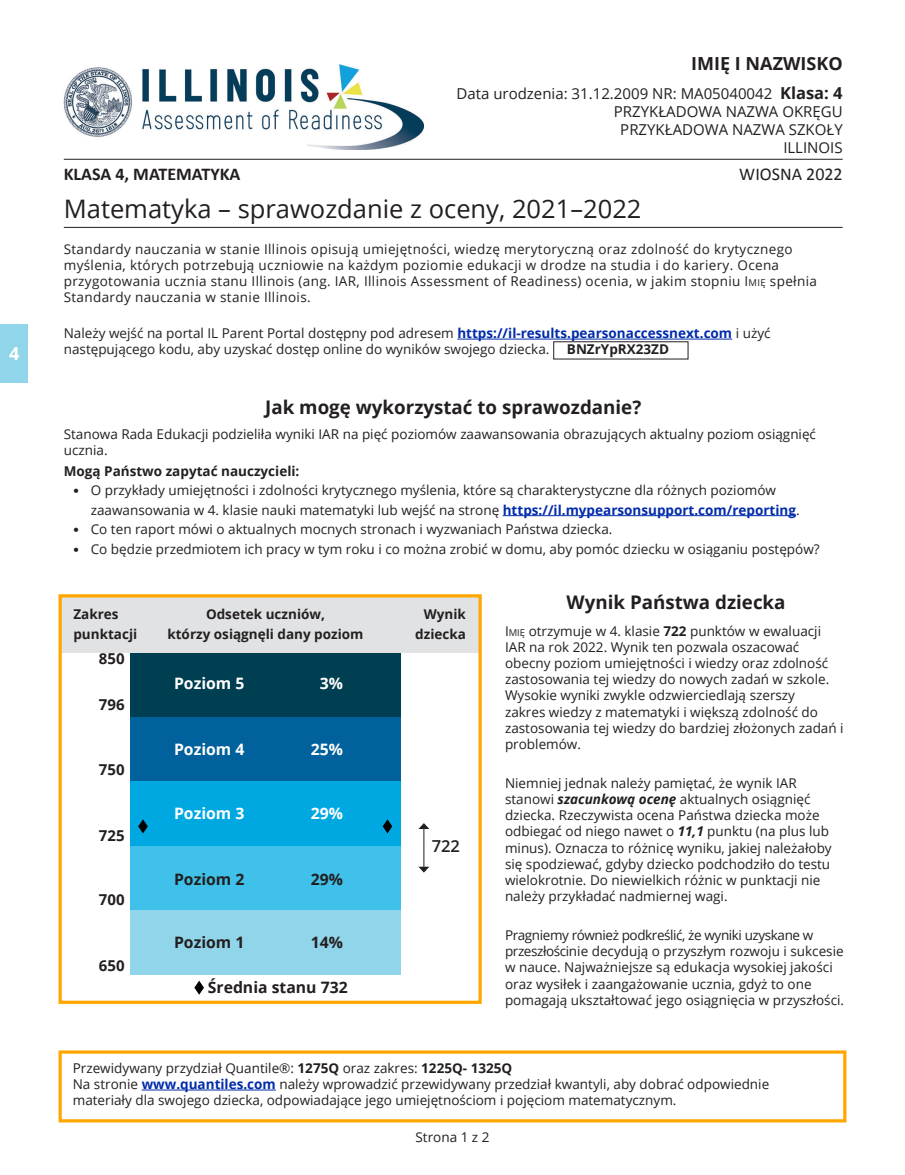
<style>
.page{position:relative;width:905px;height:1175px;background:#fff}
.page>*{position:absolute;margin:0;border:0;box-sizing:border-box;transform-origin:0 0}
.Heading_3_CO{font:25.5px "Open Sans";color:#231f20}
.Heading_4_CO{font:700 18.75px "Open Sans";color:#231f20}
.Heading_2_CO{font:700 18px "Calibri";color:#231f20}
.NOMBRE_APELLIDO_CO{font:700 18px "Open Sans";color:#231f20}
.Heading_2_CO-2{font:18px "Calibri";color:#231f20}
.t1{font:700 18px "Open Sans";color:#fff}
.t2{font:600 16.5px "Open Sans";color:#231f20}
.t3{font:700 15.75px "Open Sans";color:#231f20}
.t4{font:700 15.75px "Open Sans";color:#fff}
.NOMBRE_DE_LA_ESCUELA{font:15px "Open Sans";color:#231f20}
.ID_CO{font:15px "Open Sans";color:#231f20}
.t5{font:700 15px "Open Sans";color:#231f20}
.Body_1_CO{font:13.5px/16.2px "Open Sans";color:#231f20}
.Body_1_CO-2{font:13.5px/16.2px "Open Sans";letter-spacing:.025em;color:#231f20}
.Body_1_CO-3{font:700 13.5px/19.5px "Open Sans";color:#231f20}
.Heading_4_CO-2{font:13.5px "Open Sans";color:#231f20}
.s1{font-weight:700;font-size:16.5px}
.s2{font-style:inherit}
.s3{font-size:9.45px}
.s4{font-weight:700;color:#002baa}
.s5{font-family:"Calibri"}
.s6{font-weight:700}
.s7{font-weight:700;font-style:italic}
</style>
<div class="page">
<img style="left:63px;top:65px;width:360px;height:85px">
<div style="left:130px;top:652px;width:270px;height:65px;background:#003e52"></div>
<div style="left:130px;top:717px;width:270px;height:64px;background:#00619c"></div>
<div style="left:130px;top:781px;width:270px;height:65px;background:#00a8e2"></div>
<div style="left:130px;top:846px;width:270px;height:64px;background:#3fc1e9"></div>
<div style="left:130px;top:910px;width:270px;height:65px;background:#91d5ea"></div>
<div style="left:61px;top:596px;width:420px;height:56px;background:#e1e2e4"></div>
<div style="left:59px;top:594px;width:422px;height:409px;border:3px solid #ffa700"></div>
<div style="left:59px;top:1050px;width:787px;height:72px;border:3px solid #ffa700"></div>
<hr style="left:64px;top:159px;width:778px;height:1px;background:#231f20">
<hr style="left:64px;top:227px;width:778px;height:1px;background:#231f20">
<hr style="left:457px;top:339px;width:275px;height:1px;background:#002baa">
<div style="left:553px;top:341px;width:135px;height:18px;border:1px solid #231f20"></div>
<hr style="left:423px;top:828px;width:1px;height:39px;background:#231f20">
<svg style="left:418px;top:823px;width:11px;height:6px"></svg>
<svg style="left:418px;top:866px;width:11px;height:6px"></svg>
<hr style="left:502px;top:515px;width:294px;height:1px;background:#002baa">
<hr style="left:142px;top:1089px;width:134px;height:1px;background:#002baa">
<svg style="left:382px;top:819px;width:10px;height:14px"></svg>
<svg style="left:138px;top:819px;width:10px;height:14px"></svg>
<svg style="left:194px;top:980px;width:10px;height:14px"></svg>
<div style="left:0;top:324px;width:27px;height:58px;background:#91d5ea"></div>
<p class="t1" style="left:9px;top:341px;width:12px">4</p>
<p class="NOMBRE_APELLIDO_CO" style="left:691px;top:51px;width:153px">IMIĘ I NAZWISKO</p>
<p class="ID_CO" style="left:456px;top:83px;width:387px">Data urodzenia: 31.12.2009 NR: MA05040042 <span class="s1">Klasa: 4</span></p>
<p class="NOMBRE_DE_LA_ESCUELA" style="left:614px;top:101px;width:230px">PRZYKŁADOWA NAZWA OKRĘGU</p>
<p class="NOMBRE_DE_LA_ESCUELA" style="left:620px;top:119px;width:224px">PRZYKŁADOWA NAZWA SZKOŁY</p>
<p class="NOMBRE_DE_LA_ESCUELA" style="left:783px;top:137px;width:61px">ILLINOIS</p>
<p class="Heading_2_CO" style="left:64px;top:161px;width:178px">KLASA 4, MATEMATYKA</p>
<p class="Heading_2_CO-2" style="left:739px;top:161px;width:105px">WIOSNA 2022</p>
<p class="Heading_3_CO" style="left:64px;top:191px;width:579px">Matematyka – sprawozdanie z oceny, 2021–2022</p>
<p class="Body_1_CO-2" style="left:64px;top:240px;width:754px">Standardy nauczania w stanie Illinois opisują umiejętności, wiedzę merytoryczną oraz zdolność do krytycznego myślenia, których potrzebują uczniowie na każdym poziomie edukacji w drodze na studia i do kariery. Ocena przygotowania ucznia stanu Illinois (ang. IAR, Illinois Assessment of Readiness) ocenia, w jakim stopniu <span class="s2">I</span><span class="s3">mi ę</span> spełnia Standardy nauczania w stanie Illinois.</p>
<p class="Body_1_CO" style="left:64px;top:325px;width:708px">Należy wejść na portal IL Parent Portal dostępny pod adresem <span class="s4">https://il-results.pearsonaccessnext.com</span> i użyć następującego kodu, aby uzyskać dostęp online do wyników swojego dziecka.</p>
<p class="Body_1_CO-3" style="left:567px;top:339px;width:104px">BNZrYpRX23ZD</p>
<p class="Heading_4_CO" style="left:265px;top:393px;width:377px">Jak mogę wykorzystać to sprawozdanie?</p>
<p class="Body_1_CO" style="left:64px;top:425px;width:753px">Stanowa Rada Edukacji podzieliła wyniki IAR na pięć poziomów zaawansowania obrazujących aktualny poziom osiągnięć ucznia.</p>
<p class="Body_1_CO-3" style="left:64px;top:460px;width:237px">Mogą Państwo zapytać nauczycieli:</p>
<p class="Body_1_CO" style="left:91px;top:480px;width:710px;line-height:19.5px;text-indent:-18px"><span class="s5">•</span> O przykłady umiejętności i zdolności krytycznego myślenia, które są charakterystyczne dla różnych poziomów zaawansowania w 4. klasie nauki matematyki lub wejść na stronę <span class="s4">https://il.mypearsonsupport.com/reporting</span>.</p>
<p class="Body_1_CO" style="left:73px;top:521px;width:541px"><span class="s5">•</span> Co ten raport mówi o aktualnych mocnych stronach i wyzwaniach Państwa dziecka.</p>
<p class="Body_1_CO" style="left:73px;top:540px;width:748px"><span class="s5">•</span> Co będzie przedmiotem ich pracy w tym roku i co można zrobić w domu, aby pomóc dziecku w osiąganiu postępów?</p>
<p class="Body_1_CO-3" style="left:167px;top:604px;width:198px;text-align:center">Odsetek uczniów,<br>którzy osiągnęli dany poziom</p>
<p class="Body_1_CO-3" style="left:73px;top:604px;width:65px">Zakres punktacji</p>
<p class="Body_1_CO-3" style="left:415px;top:604px;width:52px;text-align:right">Wynik dziecka</p>
<p class="t5" style="left:99px;top:648px;width:27px">850</p>
<p class="t5" style="left:99px;top:694px;width:27px">796</p>
<p class="t5" style="left:99px;top:759px;width:27px">750</p>
<p class="t5" style="left:99px;top:825px;width:27px">725</p>
<p class="t5" style="left:99px;top:889px;width:27px">700</p>
<p class="t5" style="left:99px;top:955px;width:27px">650</p>
<p class="t4" style="left:174px;top:672px;width:72px">Poziom 5</p>
<p class="t4" style="left:320px;top:672px;width:25px">3%</p>
<p class="t4" style="left:174px;top:738px;width:72px">Poziom 4</p>
<p class="t4" style="left:311px;top:738px;width:34px">25%</p>
<p class="t4" style="left:174px;top:802px;width:72px">Poziom 3</p>
<p class="t4" style="left:311px;top:802px;width:34px">29%</p>
<p class="t3" style="left:174px;top:868px;width:72px">Poziom 2</p>
<p class="t3" style="left:311px;top:868px;width:34px">29%</p>
<p class="t3" style="left:174px;top:931px;width:72px">Poziom 1</p>
<p class="t3" style="left:311px;top:931px;width:34px">14%</p>
<p class="t3" style="left:208px;top:976px;width:141px">Średnia stanu 732</p>
<p class="t2" style="left:432px;top:835px;width:30px">722</p>
<p class="Heading_4_CO" style="left:566px;top:588px;width:220px">Wynik Państwa dziecka</p>
<p class="Body_1_CO" style="left:505px;top:622px;width:340px"><span class="s2">I</span><span class="s3">mi ę</span> otrzymuje w 4. klasie <span class="s6">722</span> punktów w ewaluacji IAR na rok 2022. Wynik ten pozwala oszacować obecny poziom umiejętności i wiedzy oraz zdolność zastosowania tej wiedzy do nowych zadań w szkole.<br>Wysokie wyniki zwykle odzwierciedlają szerszy<br>zakres wiedzy z matematyki i większą zdolność do zastosowania tej wiedzy do bardziej złożonych zadań i problemów.</p>
<p class="Body_1_CO" style="left:505px;top:774px;width:328px">Niemniej jednak należy pamiętać, że wynik IAR stanowi <span class="s7">szacunkową ocenę</span> aktualnych osiągnięć dziecka. Rzeczywista ocena Państwa dziecka może odbiegać od niego nawet o <span class="s7">11,1</span> punktu (na plus lub minus). Oznacza to różnicę wyniku, jakiej należałoby się spodziewać, gdyby dziecko podchodziło do testu wielokrotnie. Do niewielkich różnic w punktacji nie należy przykładać nadmiernej wagi.</p>
<p class="Body_1_CO" style="left:505px;top:926px;width:340px">Pragniemy również podkreślić, że wyniki uzyskane w przeszłościnie decydują o przyszłym rozwoju i sukcesie w nauce. Najważniejsze są edukacja wysokiej jakości oraz wysiłek i zaangażowanie ucznia, gdyż to one pomagają ukształtować jego osiągnięcia w przyszłości.</p>
<p class="Body_1_CO" style="left:73px;top:1059px;width:441px">Przewidywany przydział Quantile®: <span class="s6">1275Q</span> oraz zakres: <span class="s6">1225Q- 1325Q</span></p>
<p class="Body_1_CO" style="left:73px;top:1075px;width:698px">Na stronie <span class="s4">www.quantiles.com</span> należy wprowadzić przewidywany przedział kwantyli, aby dobrać odpowiednie materiały dla swojego dziecka, odpowiadające jego umiejętnościom i pojęciom matematycznym.</p>
<p class="Heading_4_CO-2" style="left:415px;top:1127px;width:75px">Strona 1 z 2</p>
</div>
